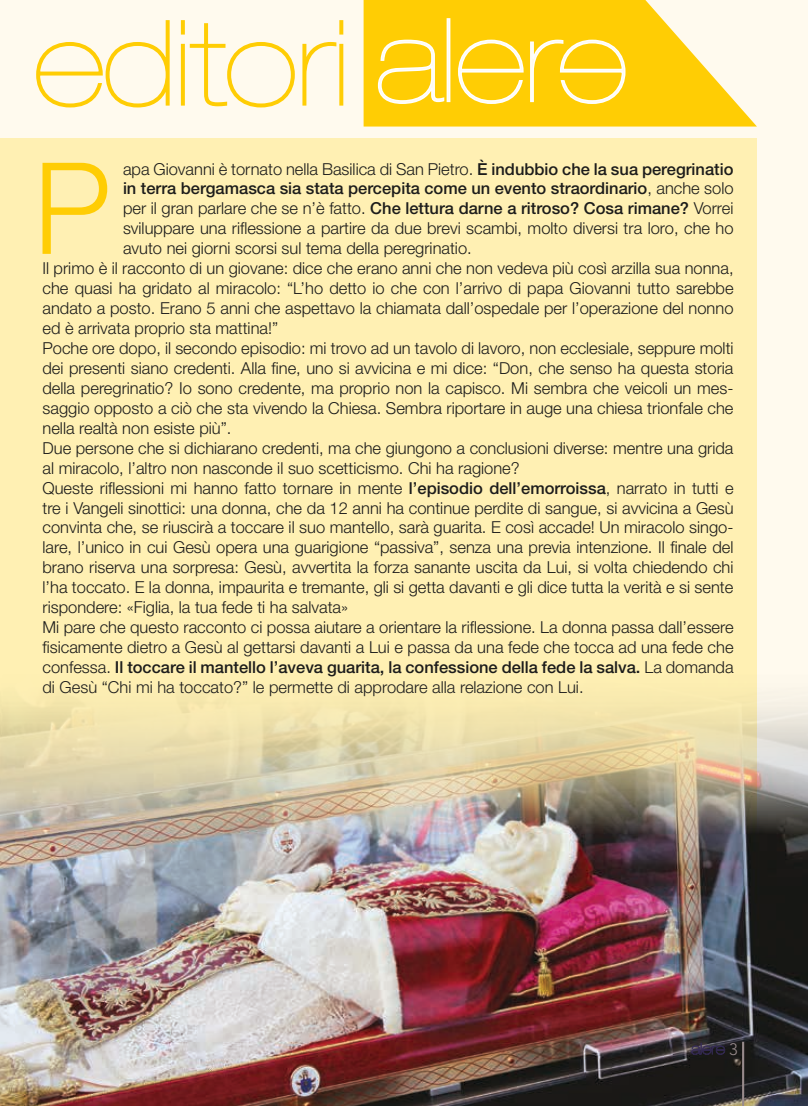
<style>
.page{position:relative;width:808px;height:1106px;background:#fffaee}
.page>*{position:absolute;margin:0;border:0;box-sizing:border-box;transform-origin:0 0}
.t1{font:300 127.35px "Helvetica Neue";color:#ffcd04;scale:.96 1}
.t2{font:300 16.5px "Helvetica Neue";color:#1c1c1b}
.t3{font:500 16.5px "Helvetica Neue";color:#1c1c1b}
.t4{font:300 16.5px "Avenir";color:#978a8b}
.s1{font-weight:500}
.s2{font-weight:300}
</style>
<div class="page">
<svg style="left:364px;top:0;width:393px;height:126px;fill:#ffcd04"></svg>
<svg style="left:36px;top:20px;width:308px;height:88px"></svg>
<svg style="left:377px;top:17px;width:249px;height:88px;background:#ffd42b"></svg>
<div style="left:0;top:138px;width:757px;height:897px;background:#fff0b3"></div>
<img style="left:0;top:698px;width:808px;height:408px">
<hr style="left:742px;top:1041px;width:2px;height:65px;background:#978a8b">
<svg style="left:691px;top:1042px;width:34px;height:12px"></svg>
<h1 class="t1" style="left:34px;top:131px;width:82px">P</h1>
<p class="t2" style="left:123px;top:159px;width:612px">apa Giovanni è tornato nella Basilica di San Pietro. <span class="s1">È indubbio che la sua peregrinatio</span></p>
<p class="t3" style="left:123px;top:179px;width:612px">in terra bergamasca sia stata percepita come un evento straordinario<span class="s2">, anche solo</span></p>
<p class="t2" style="left:123px;top:198px;width:612px">per il gran parlare che se n’è fatto. <span class="s1">Che lettura darne a ritroso? Cosa rimane?</span> Vorrei</p>
<p class="t2" style="left:123px;top:218px;width:612px">sviluppare una riflessione a partire da due brevi scambi, molto diversi tra loro, che ho</p>
<p class="t2" style="left:123px;top:238px;width:350px">avuto nei giorni scorsi sul tema della peregrinatio.</p>
<p class="t2" style="left:43px;top:258px;width:693px">Il primo è il racconto di un giovane: dice che erano anni che non vedeva più così arzilla sua nonna,</p>
<p class="t2" style="left:43px;top:278px;width:692px">che quasi ha gridato al miracolo: “L’ho detto io che con l’arrivo di papa Giovanni tutto sarebbe</p>
<p class="t2" style="left:43px;top:298px;width:692px">andato a posto. Erano 5 anni che aspettavo la chiamata dall’ospedale per l’operazione del nonno</p>
<p class="t2" style="left:43px;top:318px;width:237px">ed è arrivata proprio sta mattina!”</p>
<p class="t2" style="left:43px;top:338px;width:692px">Poche ore dopo, il secondo episodio: mi trovo ad un tavolo di lavoro, non ecclesiale, seppure molti</p>
<p class="t2" style="left:43px;top:358px;width:692px">dei presenti siano credenti. Alla fine, uno si avvicina e mi dice: “Don, che senso ha questa storia</p>
<p class="t2" style="left:43px;top:378px;width:692px">della peregrinatio? Io sono credente, ma proprio non la capisco. Mi sembra che veicoli un mes-</p>
<p class="t2" style="left:43px;top:398px;width:692px">saggio opposto a ciò che sta vivendo la Chiesa. Sembra riportare in auge una chiesa trionfale che</p>
<p class="t2" style="left:43px;top:417px;width:190px">nella realtà non esiste più”.</p>
<p class="t2" style="left:43px;top:437px;width:692px">Due persone che si dichiarano credenti, ma che giungono a conclusioni diverse: mentre una grida</p>
<p class="t2" style="left:43px;top:457px;width:479px">al miracolo, l’altro non nasconde il suo scetticismo. Chi ha ragione?</p>
<p class="t2" style="left:43px;top:477px;width:693px">Queste riflessioni mi hanno fatto tornare in mente <span class="s1">l’episodio dell’emorroissa</span>, narrato in tutti e</p>
<p class="t2" style="left:43px;top:497px;width:693px">tre i Vangeli sinottici: una donna, che da 12 anni ha continue perdite di sangue, si avvicina a Gesù</p>
<p class="t2" style="left:43px;top:517px;width:692px">convinta che, se riuscirà a toccare il suo mantello, sarà guarita. E così accade! Un miracolo singo-</p>
<p class="t2" style="left:43px;top:537px;width:692px">lare, l’unico in cui Gesù opera una guarigione “passiva”, senza una previa intenzione. Il finale del</p>
<p class="t2" style="left:43px;top:557px;width:692px">brano riserva una sorpresa: Gesù, avvertita la forza sanante uscita da Lui, si volta chiedendo chi</p>
<p class="t2" style="left:43px;top:577px;width:692px">l’ha toccato. E la donna, impaurita e tremante, gli si getta davanti e gli dice tutta la verità e si sente</p>
<p class="t2" style="left:43px;top:597px;width:307px">rispondere: «Figlia, la tua fede ti ha salvata»</p>
<p class="t2" style="left:43px;top:617px;width:693px">Mi pare che questo racconto ci possa aiutare a orientare la riflessione. La donna passa dall’essere</p>
<p class="t2" style="left:43px;top:637px;width:692px">fisicamente dietro a Gesù al gettarsi davanti a Lui e passa da una fede che tocca ad una fede che</p>
<p class="t3" style="left:43px;top:657px;width:693px"><span class="s2">confessa.</span> Il toccare il mantello l’aveva guarita, la confessione della fede la salva. <span class="s2">La domanda</span></p>
<p class="t2" style="left:43px;top:677px;width:543px">di Gesù “Chi mi ha toccato?” le permette di approdare alla relazione con Lui.</p>
<p class="t4" style="left:729px;top:1039px;width:10px">3</p>
</div>
